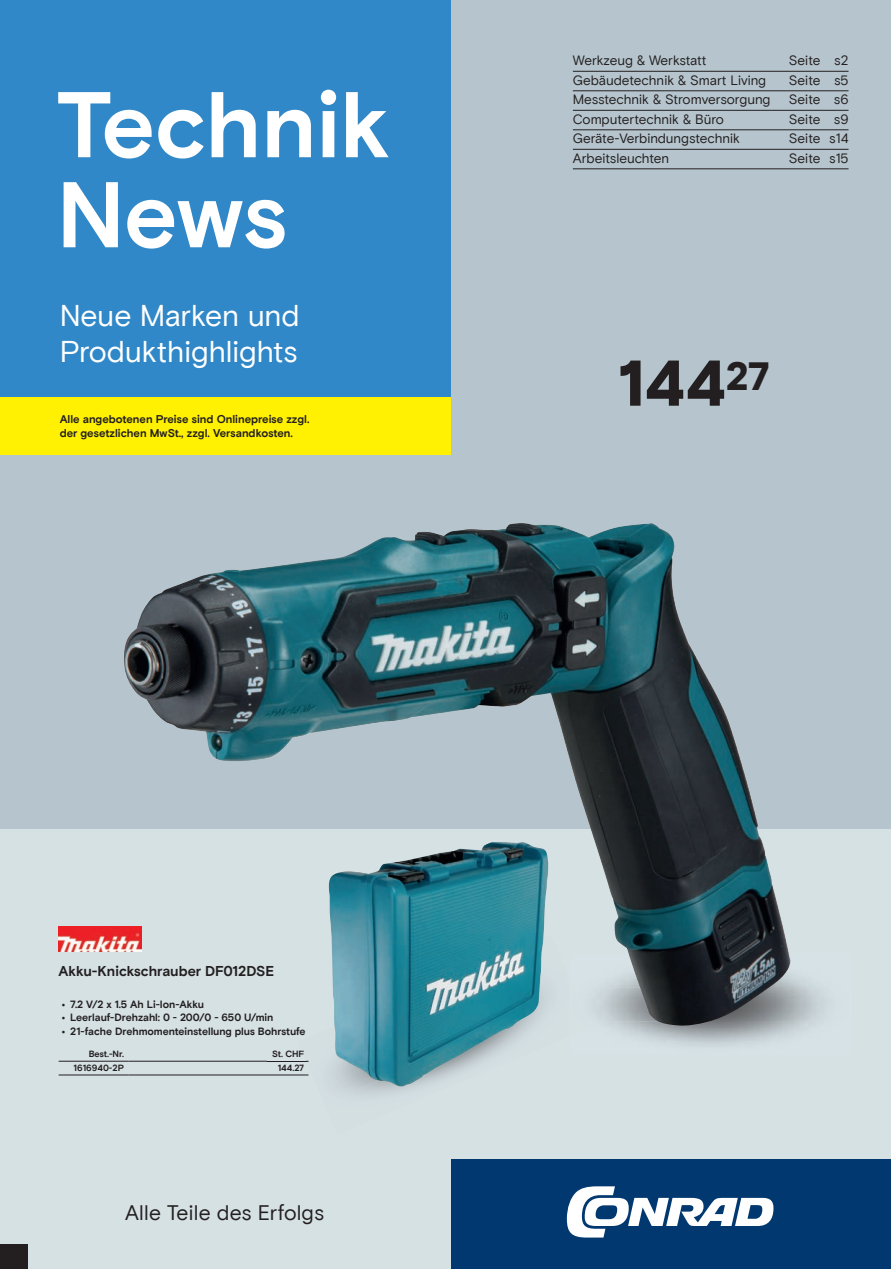
<style>
.page{position:relative;width:891px;height:1269px;background:#fff}
.page>*{position:absolute;margin:0;border:0;box-sizing:border-box;transform-origin:0 0}
.t1{font:700 93px/90px "Conrad Basis";letter-spacing:-.005em;color:#fff}
.t2{font:900 64.5px "Conrad Basis";color:#231f20}
.t3{font:30px/36px "Conrad Basis";letter-spacing:-.005em;color:#fff}
.t4{font:21px "Conrad Basis";letter-spacing:.01em;color:#231f20}
.t5{font:700 14.25px "Conrad Basis";letter-spacing:-.01em;color:#231f20}
.t6{font:13.5px "Conrad Basis";color:#231f20}
.t7{font:700 11.25px/13.5px "Conrad Basis";color:#231f20}
.t8{font:700 10.5px "Conrad Basis";letter-spacing:-.005em;color:#231f20}
.t9{font:700 9px "Conrad Basis";color:#231f20}
</style>
<div class="page">
<div style="left:0;top:0;width:891px;height:1171px;background:#b6c5cd"></div>
<div style="left:0;top:829px;width:891px;height:440px;background:#d6e1e4"></div>
<div style="left:0;top:1243px;width:28px;height:26px;background:#231f20"></div>
<div style="left:0;top:0;width:451px;height:397px;background:#3088c8"></div>
<div style="left:0;top:397px;width:451px;height:58px;background:#fff101"></div>
<div style="left:451px;top:1158px;width:440px;height:111px;background:#00386f"></div>
<svg style="left:567px;top:1186px;width:206px;height:51px"></svg>
<hr style="left:59px;top:1060px;width:69px;height:1px;background:#231f20">
<hr style="left:59px;top:1074px;width:69px;height:1px;background:#231f20">
<hr style="left:128px;top:1060px;width:139px;height:1px;background:#231f20">
<hr style="left:128px;top:1074px;width:139px;height:1px;background:#231f20">
<hr style="left:267px;top:1060px;width:41px;height:1px;background:#231f20">
<hr style="left:267px;top:1074px;width:41px;height:1px;background:#231f20">
<img style="left:59px;top:926px;width:65px;height:25px">
<img style="left:124px;top:523px;width:667px;height:503px">
<img style="left:298px;top:988px;width:31px;height:74px">
<img style="left:548px;top:934px;width:16px;height:31px">
<img style="left:311px;top:1019px;width:18px;height:43px">
<img style="left:548px;top:965px;width:21px;height:34px">
<img style="left:324px;top:1050px;width:96px;height:45px">
<img style="left:548px;top:999px;width:21px;height:27px">
<svg style="left:302px;top:1050px;width:6px;height:11px"></svg>
<img style="left:569px;top:977px;width:21px;height:49px">
<img style="left:329px;top:842px;width:219px;height:244px">
<hr style="left:573px;top:71px;width:275px;height:1px;background:#231f20">
<hr style="left:573px;top:90px;width:275px;height:1px;background:#231f20">
<hr style="left:573px;top:110px;width:275px;height:1px;background:#231f20">
<hr style="left:573px;top:129px;width:275px;height:1px;background:#231f20">
<hr style="left:573px;top:149px;width:275px;height:1px;background:#231f20">
<hr style="left:573px;top:168px;width:275px;height:1px;background:#231f20">
<h1 class="t1" style="left:57px;top:83px;width:335px">Technik<br>News</h1>
<h3 class="t3" style="left:60px;top:298px;width:241px">Neue Marken und<br>Produkthighlights</h3>
<p class="t7" style="left:60px;top:413px;width:251px">Alle angebotenen Preise sind Onlinepreise zzgl. der gesetzlichen MwSt., zzgl. Versandkosten.</p>
<p class="t6" style="left:573px;top:53px;width:135px">Werkzeug &amp; Werkstatt</p>
<p class="t6" style="left:789px;top:53px;width:61px">Seite s2</p>
<p class="t6" style="left:573px;top:72px;width:195px">Gebäudetechnik &amp; Smart Living</p>
<p class="t6" style="left:789px;top:72px;width:61px">Seite s5</p>
<p class="t6" style="left:573px;top:92px;width:199px">Messtechnik &amp; Stromversorgung</p>
<p class="t6" style="left:789px;top:92px;width:61px">Seite s6</p>
<p class="t6" style="left:573px;top:111px;width:152px">Computertechnik &amp; Büro</p>
<p class="t6" style="left:789px;top:111px;width:61px">Seite s9</p>
<p class="t6" style="left:573px;top:131px;width:169px">Geräte-Verbindungstechnik</p>
<p class="t6" style="left:789px;top:131px;width:61px">Seite s14</p>
<p class="t6" style="left:573px;top:150px;width:98px">Arbeitsleuchten</p>
<p class="t6" style="left:789px;top:150px;width:61px">Seite s15</p>
<h2 class="t2" style="left:618px;top:345px;width:153px">144<sup>27</sup></h2>
<p class="t5" style="left:59px;top:963px;width:217px">Akku-Knickschrauber DF012DSE</p>
<p class="t8" style="left:62px;top:997px;width:144px">• 7.2 V/2 x 1.5 Ah Li-Ion-Akku</p>
<p class="t8" style="left:62px;top:1011px;width:213px">• Leerlauf-Drehzahl: 0 - 200/0 - 650 U/min</p>
<p class="t8" style="left:62px;top:1025px;width:245px">• 21-fache Drehmomenteinstellung plus Bohrstufe</p>
<p class="t9" style="left:89px;top:1048px;width:37px">Best.-Nr.</p>
<p class="t9" style="left:272px;top:1048px;width:34px">St. CHF</p>
<p class="t9" style="left:74px;top:1062px;width:52px">1616940-2P</p>
<p class="t9" style="left:278px;top:1062px;width:28px">144.27</p>
<h3 class="t4" style="left:125px;top:1200px;width:201px">Alle Teile des Erfolgs</h3>
</div>
